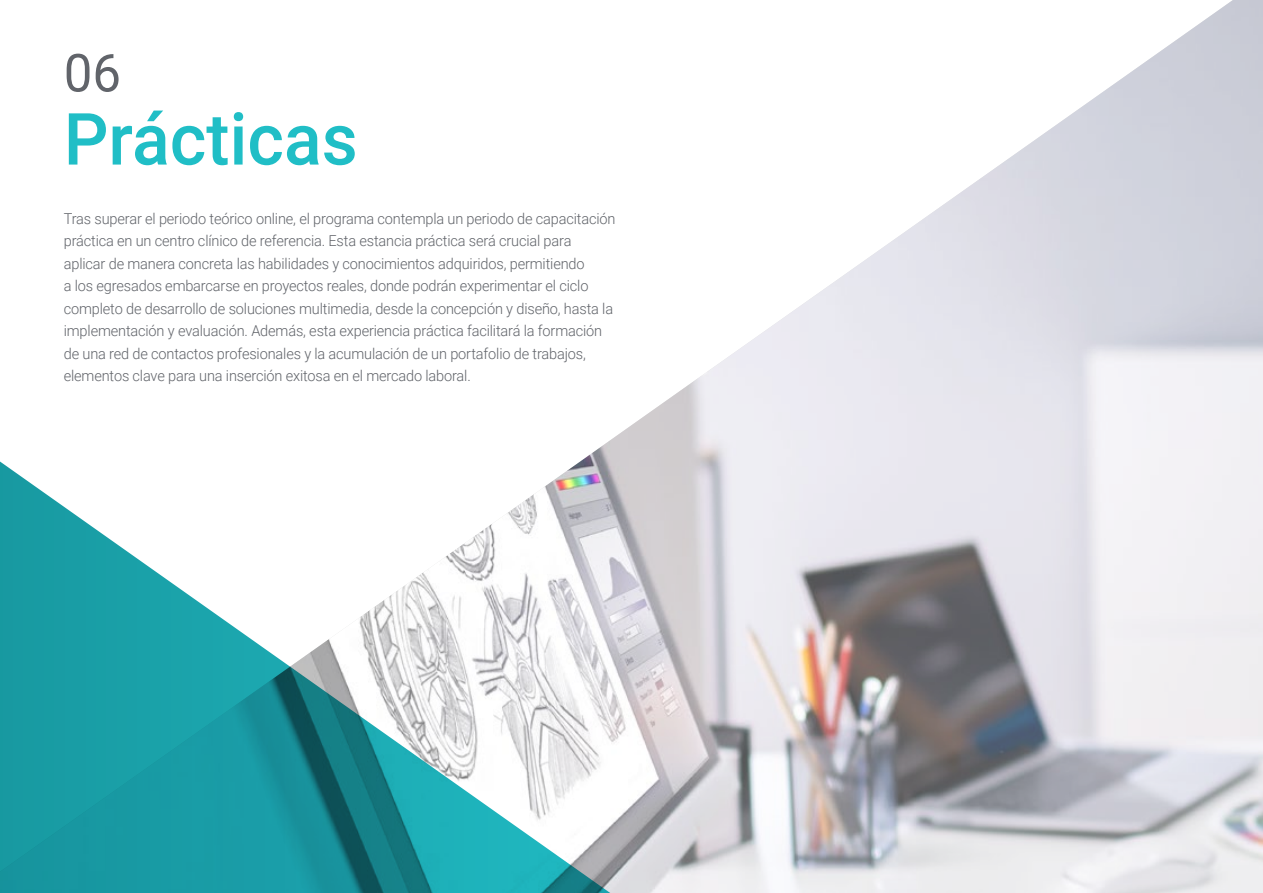
<style>
.page{position:relative;width:1263px;height:893px;background:#fff}
.page>*{position:absolute;margin:0;border:0;box-sizing:border-box;transform-origin:0 0}
.t1{font:500 72px "Roboto";color:#20bec6}
.t2{font:52.5px "Roboto";color:#61646a}
.t3{font:300 15px/22.5px "Roboto";letter-spacing:-.01em;color:#61646a}
</style>
<div class="page">
<img style="left:602px;top:0;width:661px;height:893px">
<svg style="left:0;top:446px;width:640px;height:447px"></svg>
<h2 class="t2" style="left:64px;top:36px;width:59px">06</h2>
<h1 class="t1" style="left:64px;top:89px;width:295px">Prácticas</h1>
<p class="t3" style="left:64px;top:207px;width:553px">Tras superar el periodo teórico online, el programa contempla un periodo de capacitación práctica en un centro clínico de referencia. Esta estancia práctica será crucial para aplicar de manera concreta las habilidades y conocimientos adquiridos, permitiendo<br>a los egresados embarcarse en proyectos reales, donde podrán experimentar el ciclo completo de desarrollo de soluciones multimedia, desde la concepción y diseño, hasta la implementación y evaluación. Además, esta experiencia práctica facilitará la formación de una red de contactos profesionales y la acumulación de un portafolio de trabajos, elementos clave para una inserción exitosa en el mercado laboral.</p>
</div>
